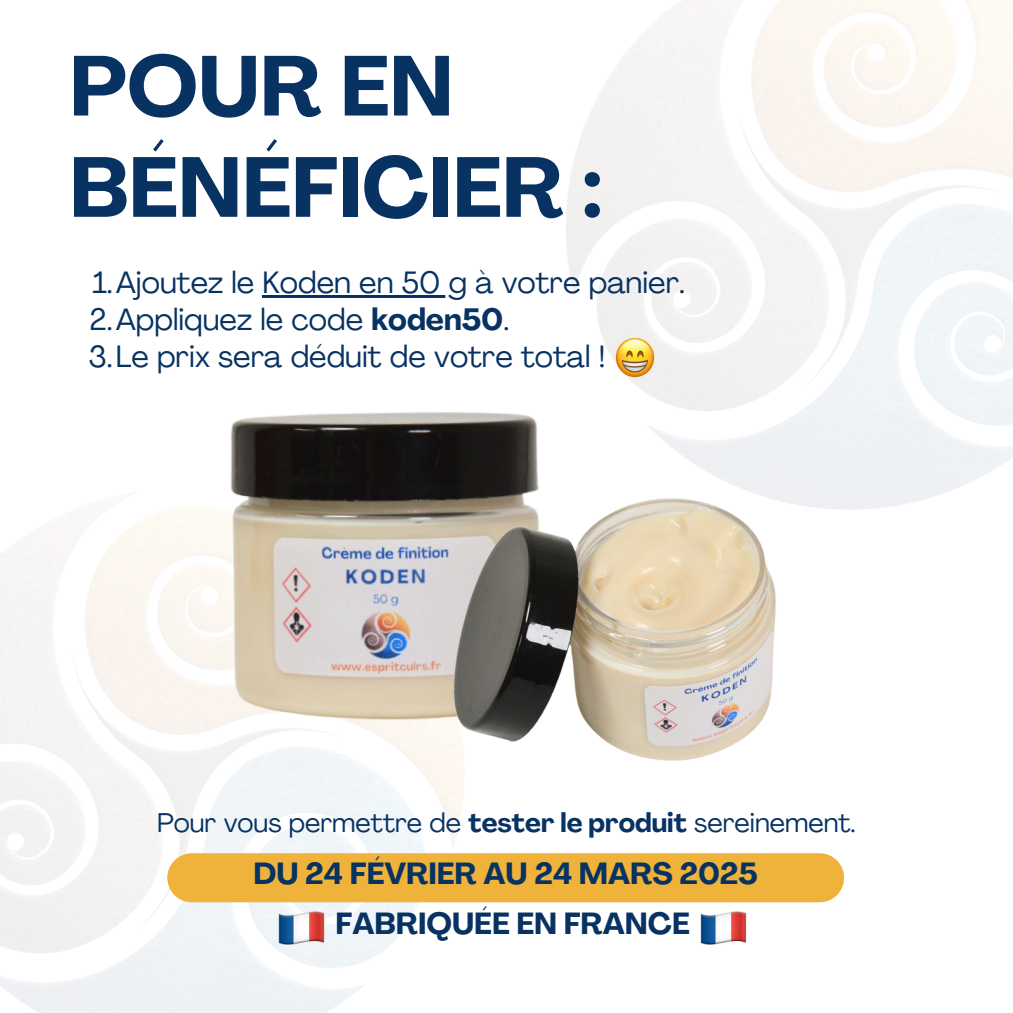
<style>
.page{position:relative;width:1013px;height:1013px;background:#fff}
.page>*{position:absolute;margin:0;border:0;box-sizing:border-box;transform-origin:0 0}
.t1{font:700 83.75px/101.2px "Agrandir";color:#073262}
.t2{font:30.38px "Agrandir";color:#073262}
.t3{font:700 30.12px "Agrandir";color:#073262}
.t4{font:26.75px "Agrandir";color:#073262}
.s1{font-weight:700}
</style>
<div class="page">
<img style="left:614px;top:337px;width:41px;height:41px">
<div style="left:167px;top:853px;width:677px;height:49px;background:#efb23a"></div>
<img style="left:276px;top:902px;width:51px;height:51px">
<img style="left:698px;top:902px;width:51px;height:43px">
<img style="left:210px;top:412px;width:329px;height:333px">
<img style="left:439px;top:488px;width:363px;height:283px">
<hr style="left:262px;top:295px;width:205px;height:3px;background:#073262">
<p class="t1" style="left:69px;top:44px;width:534px">POUR EN<br>BÉNÉFICIER :</p>
<p class="t2" style="left:92px;top:271px;width:594px">1.Ajoutez le Koden en 50 g à votre panier.</p>
<p class="t2" style="left:89px;top:307px;width:421px">2.Appliquez le code <span class="s1">koden50</span>.</p>
<p class="t2" style="left:89px;top:344px;width:518px">3.Le prix sera déduit de votre total !</p>
<p class="t4" style="left:157px;top:812px;width:700px">Pour vous permettre de <span class="s1">tester le produit</span> sereinement.</p>
<p class="t3" style="left:253px;top:861px;width:506px">DU 24 FÉVRIER AU 24 MARS 2025</p>
<p class="t3" style="left:335px;top:911px;width:355px">FABRIQUÉE EN FRANCE</p>
</div>
